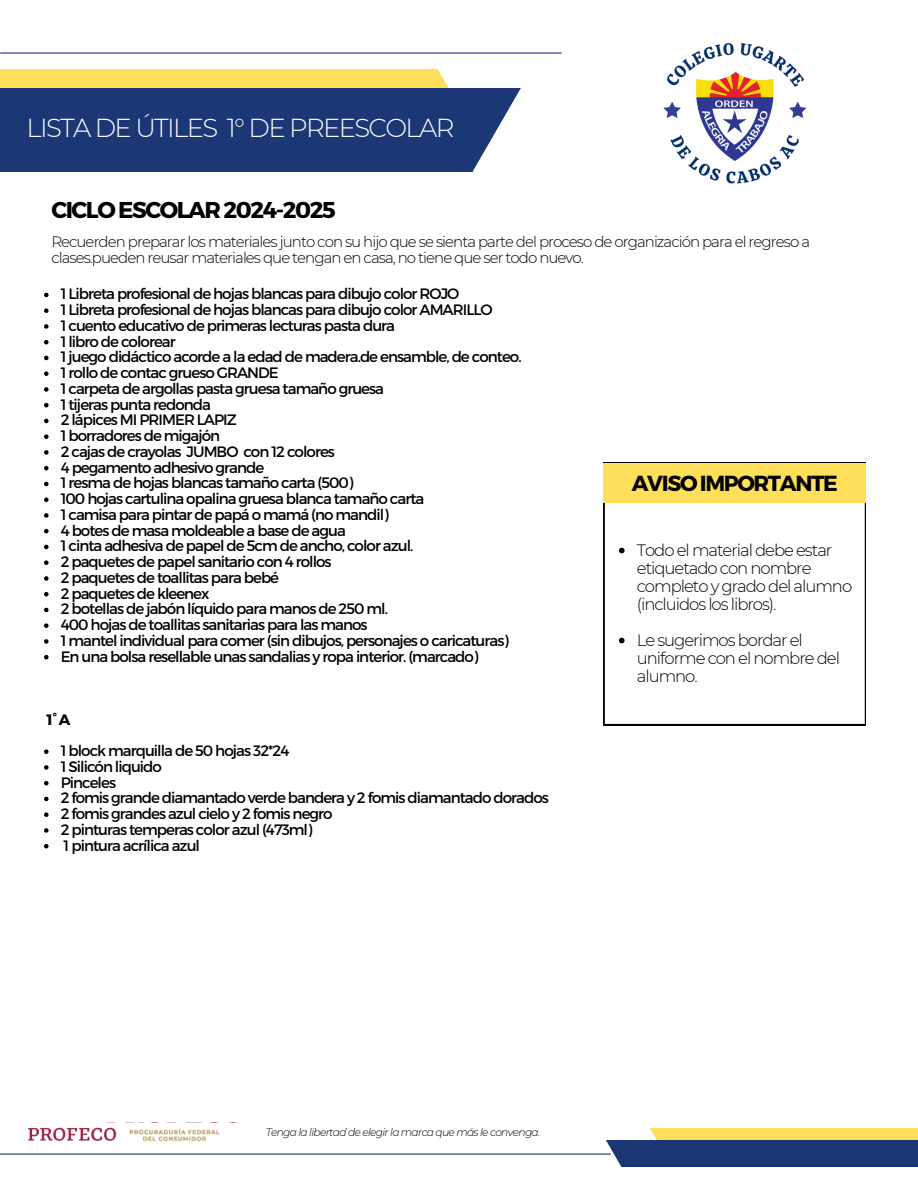
<style>
.page{position:relative;width:918px;height:1188px;background:#fff}
.page>*{position:absolute;margin:0;border:0;box-sizing:border-box;transform-origin:0 0}
.t1{font:300 25.95px "Montserrat";letter-spacing:-.065em;color:#fff}
.t2{font:700 22.95px "Montserrat";letter-spacing:-.065em;color:#000}
.t3{font:700 21.75px "Montserrat";letter-spacing:-.065em;color:#000}
.t4{font:300 16.5px/18px "Montserrat";letter-spacing:-.065em;color:#000}
.t5{font:15px "Montserrat";letter-spacing:-.065em;color:#000}
.t6{font:300 15px/15.8px "Montserrat";letter-spacing:-.065em;color:#000}
.t7{font:700 15px "Montserrat";color:#000}
.t8{font:italic 300 10.65px "Montserrat";letter-spacing:-.065em;color:#000}
</style>
<div class="page">
<div style="left:0;top:69px;width:628px;height:27px;background:#ffde59"></div>
<svg style="left:44px;top:293px;width:5px;height:4px"></svg>
<svg style="left:44px;top:308px;width:5px;height:5px"></svg>
<svg style="left:44px;top:324px;width:5px;height:5px"></svg>
<svg style="left:44px;top:340px;width:5px;height:4px"></svg>
<svg style="left:44px;top:356px;width:5px;height:4px"></svg>
<svg style="left:44px;top:371px;width:5px;height:5px"></svg>
<svg style="left:44px;top:387px;width:5px;height:5px"></svg>
<svg style="left:44px;top:403px;width:5px;height:4px"></svg>
<svg style="left:44px;top:419px;width:5px;height:4px"></svg>
<svg style="left:44px;top:434px;width:5px;height:5px"></svg>
<svg style="left:44px;top:450px;width:5px;height:5px"></svg>
<svg style="left:44px;top:466px;width:5px;height:4px"></svg>
<svg style="left:44px;top:482px;width:5px;height:4px"></svg>
<svg style="left:44px;top:497px;width:5px;height:5px"></svg>
<svg style="left:44px;top:513px;width:5px;height:5px"></svg>
<svg style="left:44px;top:529px;width:5px;height:4px"></svg>
<svg style="left:44px;top:545px;width:5px;height:4px"></svg>
<svg style="left:44px;top:560px;width:5px;height:5px"></svg>
<svg style="left:44px;top:576px;width:5px;height:5px"></svg>
<svg style="left:44px;top:592px;width:5px;height:4px"></svg>
<svg style="left:44px;top:608px;width:5px;height:4px"></svg>
<svg style="left:44px;top:623px;width:5px;height:5px"></svg>
<svg style="left:44px;top:639px;width:5px;height:5px"></svg>
<svg style="left:44px;top:655px;width:5px;height:4px"></svg>
<svg style="left:44px;top:749px;width:5px;height:5px"></svg>
<svg style="left:44px;top:765px;width:5px;height:5px"></svg>
<svg style="left:44px;top:781px;width:5px;height:4px"></svg>
<svg style="left:44px;top:797px;width:5px;height:4px"></svg>
<svg style="left:44px;top:812px;width:5px;height:5px"></svg>
<svg style="left:44px;top:828px;width:5px;height:5px"></svg>
<svg style="left:44px;top:844px;width:5px;height:4px"></svg>
<svg style="left:403px;top:52px;width:225px;height:120px"></svg>
<svg style="left:473px;top:88px;width:48px;height:83px"></svg>
<div style="left:1px;top:88px;width:472px;height:83px;background:#1b3776"></div>
<hr style="left:1px;top:52px;width:560px;height:2px;background:#1b3776">
<div style="left:641px;top:1129px;width:277px;height:23px;background:#ffde59"></div>
<div style="left:576px;top:1140px;width:342px;height:27px;background:#1b3776"></div>
<svg style="left:459px;top:1128px;width:243px;height:39px"></svg>
<hr style="left:0;top:1154px;width:610px;height:1px;background:#1b3776">
<svg style="left:618px;top:1128px;width:39px;height:12px"></svg>
<img style="left:27px;top:1122px;width:89px;height:23px">
<img style="left:101px;top:1123px;width:119px;height:20px">
<svg style="left:604px;top:502px;width:262px;height:223px"></svg>
<div style="left:604px;top:463px;width:262px;height:39px;background:#ffde59"></div>
<img style="left:663px;top:43px;width:144px;height:141px">
<svg style="left:619px;top:548px;width:6px;height:5px"></svg>
<svg style="left:619px;top:638px;width:6px;height:5px"></svg>
<h2 class="t1" style="left:27px;top:112px;width:429px">LISTA DE ÚTILES 1° DE PREESCOLAR</h2>
<p class="t2" style="left:51px;top:195px;width:286px">CICLO ESCOLAR 2024-2025</p>
<p class="t6" style="left:51px;top:234px;width:760px">Recuerden preparar los materiales junto con su hijo que se sienta parte del proceso de organización para el regreso a clases.pueden reusar materiales que tengan en casa, no tiene que ser todo nuevo.</p>
<p class="t5" style="left:61px;top:284px;width:400px">1 Libreta profesional de hojas blancas para dibujo color ROJO</p>
<h1 class="t5" style="left:61px;top:300px;width:434px">1 Libreta profesional de hojas blancas para dibujo color AMARILLO</h1>
<h2 class="t5" style="left:61px;top:316px;width:336px">1 cuento educativo de primeras lecturas pasta dura</h2>
<h4 class="t5" style="left:61px;top:332px;width:117px">1 libro de colorear</h4>
<p class="t5" style="left:61px;top:347px;width:462px">1 juego didáctico acorde a la edad de madera.de ensamble, de conteo.</p>
<p class="t5" style="left:61px;top:363px;width:220px">1 rollo de contac grueso GRANDE</p>
<p class="t5" style="left:61px;top:379px;width:325px">1 carpeta de argollas pasta gruesa tamaño gruesa</p>
<p class="t5" style="left:61px;top:395px;width:152px">1 tijeras punta redonda</p>
<p class="t5" style="left:61px;top:410px;width:178px">2 lápices MI PRIMER LAPIZ</p>
<p class="t5" style="left:61px;top:426px;width:161px">1 borradores de migajón</p>
<p class="t5" style="left:61px;top:442px;width:276px">2 cajas de crayolas JUMBO con 12 colores</p>
<p class="t5" style="left:61px;top:458px;width:205px">4 pegamento adhesivo grande</p>
<p class="t5" style="left:61px;top:473px;width:294px">1 resma de hojas blancas tamaño carta (500)</p>
<p class="t5" style="left:61px;top:489px;width:365px">100 hojas cartulina opalina gruesa blanca tamaño carta</p>
<p class="t5" style="left:61px;top:505px;width:329px">1 camisa para pintar de papá o mamá (no mandil)</p>
<p class="t5" style="left:61px;top:521px;width:287px">4 botes de masa moldeable a base de agua</p>
<p class="t5" style="left:61px;top:536px;width:354px">1 cinta adhesiva de papel de 5cm de ancho, color azul.</p>
<p class="t5" style="left:61px;top:552px;width:273px">2 paquetes de papel sanitario con 4 rollos</p>
<p class="t5" style="left:61px;top:568px;width:220px">2 paquetes de toallitas para bebé</p>
<p class="t5" style="left:61px;top:584px;width:150px">2 paquetes de kleenex</p>
<p class="t5" style="left:61px;top:599px;width:329px">2 botellas dejabón líquido para manos de 250 ml.</p>
<p class="t5" style="left:61px;top:615px;width:308px">400 hojas de toallitas sanitarias para las manos</p>
<p class="t5" style="left:61px;top:631px;width:450px">1 mantel individual para comer (sin dibujos, personajes o caricaturas)</p>
<p class="t5" style="left:61px;top:647px;width:419px">En una bolsa resellable unas sandalias y ropa interior. (marcado)</p>
<p class="t7" style="left:46px;top:710px;width:26px">1°A</p>
<p class="t5" style="left:61px;top:741px;width:230px">1 block marquilla de 50 hojas 32*24</p>
<p class="t5" style="left:61px;top:757px;width:103px">1 Silicón liquido</p>
<p class="t5" style="left:61px;top:773px;width:57px">Pinceles</p>
<h3 class="t5" style="left:61px;top:788px;width:490px">2 fomis grande diamantado verde bandera y 2 fomis diamantado dorados</h3>
<p class="t5" style="left:61px;top:804px;width:273px">2 fomis grandes azul cielo y 2 fomis negro</p>
<p class="t5" style="left:61px;top:820px;width:253px">2 pinturas temperas color azul (473ml)</p>
<p class="t5" style="left:64px;top:836px;width:138px">1 pintura acrílica azul</p>
<p class="t3" style="left:632px;top:469px;width:207px">AVISO IMPORTANTE</p>
<p class="t4" style="left:637px;top:541px;width:217px">Todo el material debe estar etiquetado con nombre completo y grado del alumno (incluidos los libros).</p>
<p class="t4" style="left:637px;top:631px;width:205px">Le sugerimos bordar el uniforme con el nombre del alumno.</p>
<p class="t8" style="left:266px;top:1126px;width:276px">Tenga la libertad de elegir la marca que más le convenga.</p>
</div>
